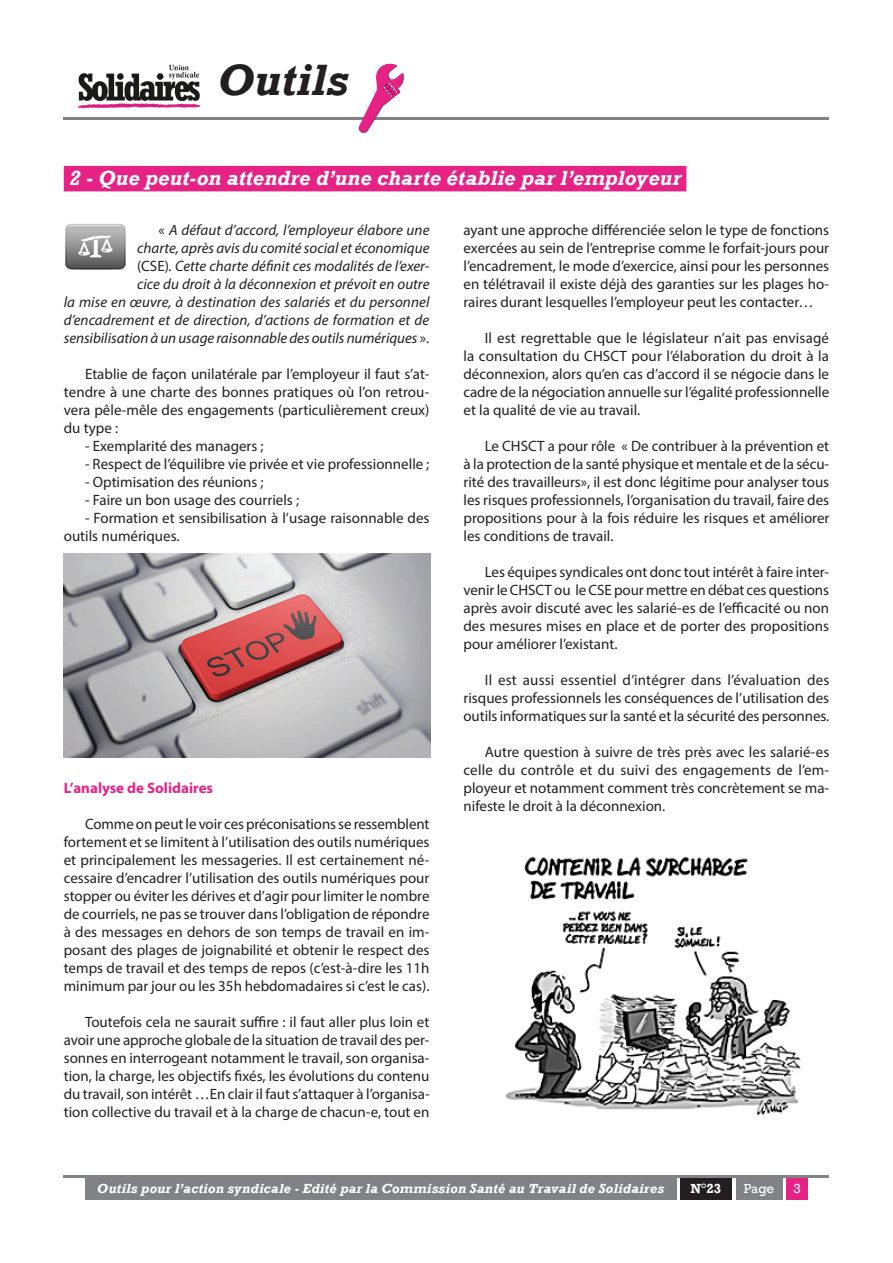
<style>
.page{position:relative;width:893px;height:1263px;background:#fff}
.page>*{position:absolute;margin:0;border:0;box-sizing:border-box;transform-origin:0 0}
.t1{font:italic 700 45px "Rockwell";color:#231f20}
.t2{font:italic 700 21px "Rockwell";color:#fff}
.t3{font:15px/18px "Myriad Pro";color:#231f20;text-align:justify}
.t4{font:italic 15px/18px "Myriad Pro";color:#231f20;text-align:right}
.t5{font:700 15px "Myriad Pro";color:#e62285}
.t6{font:italic 700 13.5px "Rockwell";letter-spacing:.02em;color:#fff}
.t7{font:13.5px "Rockwell";color:#fff}
.t8{font:700 13.5px "Rockwell";color:#fff}
.s1{font-style:normal}
</style>
<div class="page">
<img style="left:77px;top:64px;width:123px;height:45px">
<hr style="left:64px;top:117px;width:765px;height:2px;background:#808285">
<svg style="left:359px;top:64px;width:45px;height:69px"></svg>
<div style="left:85px;top:1178px;width:591px;height:21px;background:#808285"></div>
<div style="left:787px;top:1178px;width:21px;height:21px;background:#e62285"></div>
<div style="left:736px;top:1178px;width:46px;height:21px;background:#808285"></div>
<div style="left:680px;top:1178px;width:51px;height:21px;background:#231f20"></div>
<hr style="left:64px;top:1176px;width:765px;height:2px;background:#808285">
<div style="left:64px;top:166px;width:622px;height:25px;background:#e62285"></div>
<img style="left:64px;top:554px;width:366px;height:203px">
<img style="left:505px;top:856px;width:295px;height:260px">
<img style="left:65px;top:223px;width:61px;height:47px">
<h1 class="t1" style="left:217px;top:53px;width:133px">Outils</h1>
<h2 class="t2" style="left:69px;top:165px;width:614px">2 - Que peut-on attendre d’une charte établie par l’employeur</h2>
<p class="t4" style="left:64px;top:220px;width:367px"><span class="s1">«</span> A défaut d’accord, l’employeur élabore une<br>charte, après avis du comité social et économique<br><span class="s1">(CSE)</span>. Cette charte définit ces modalités de l’exer-<br>cice du droit à la déconnexion et prévoit en outre<br>la mise en œuvre, à destination des salariés et du personnel d’encadrement et de direction, d’actions de formation et de sensibilisation à un usage raisonnable des outils numériques <span class="s1">».</span></p>
<p class="t3" style="left:64px;top:364px;width:367px;text-indent:21px">Etablie de façon unilatérale par l’employeur il faut s’at&shy;tendre à une charte des bonnes pratiques où l’on retrou&shy;vera pêle-mêle des engagements (particulièrement creux) du type :</p>
<p class="t3" style="left:85px;top:436px;width:180px">- Exemplarité des managers ;</p>
<p class="t3" style="left:85px;top:454px;width:346px">- Respect de l’équilibre vie privée et vie professionnelle ;</p>
<p class="t3" style="left:85px;top:472px;width:180px">- Optimisation des réunions ;</p>
<p class="t3" style="left:85px;top:490px;width:216px">- Faire un bon usage des courriels ;</p>
<p class="t3" style="left:64px;top:508px;width:367px;text-indent:21px">- Formation et sensibilisation à l’usage raisonnable des outils numériques.</p>
<p class="t5" style="left:64px;top:778px;width:151px">L’analyse de Solidaires</p>
<p class="t3" style="left:64px;top:814px;width:367px;text-indent:21px">Comme on peut le voir ces préconisations se ressemblent fortement et se limitent à l’utilisation des outils numériques et principalement les messageries. Il est certainement né&shy;cessaire d’encadrer l’utilisation des outils numériques pour stopper ou éviter les dérives et d’agir pour limiter le nombre de courriels, ne pas se trouver dans l’obligation de répondre à des messages en dehors de son temps de travail en im&shy;posant des plages de joignabilité et obtenir le respect des temps de travail et des temps de repos (c’est-à-dire les 11h minimum par jour ou les 35h hebdomadaires si c’est le cas).</p>
<p class="t3" style="left:64px;top:1012px;width:367px;text-indent:21px">Toutefois cela ne saurait suffire : il faut aller plus loin et avoir une approche globale de la situation de travail des per&shy;sonnes en interrogeant notamment le travail, son organisa&shy;tion, la charge, les objectifs fixés, les évolutions du contenu du travail, son intérêt …En clair il faut s’attaquer à l’organisa&shy;tion collective du travail et à la charge de chacun-e, tout en</p>
<p class="t3" style="left:463px;top:220px;width:367px">ayant une approche différenciée selon le type de fonctions exercées au sein de l’entreprise comme le forfait-jours pour l’encadrement, le mode d’exercice, ainsi pour les personnes en télétravail il existe déjà des garanties sur les plages ho&shy;raires durant lesquelles l’employeur peut les contacter…</p>
<p class="t3" style="left:463px;top:328px;width:367px;text-indent:21px">Il est regrettable que le législateur n’ait pas envisagé la consultation du CHSCT pour l’élaboration du droit à la déconnexion, alors qu’en cas d’accord il se négocie dans le cadre de la négociation annuelle sur l’égalité professionnelle et la qualité de vie au travail.</p>
<p class="t3" style="left:463px;top:436px;width:367px;text-indent:21px">Le CHSCT a pour rôle « De contribuer à la prévention et à la protection de la santé physique et mentale et de la sécu&shy;rité des travailleurs», il est donc légitime pour analyser tous les risques professionnels, l’organisation du travail, faire des propositions pour à la fois réduire les risques et améliorer les conditions de travail.</p>
<p class="t3" style="left:463px;top:562px;width:367px;text-indent:21px">Les équipes syndicales ont donc tout intérêt à faire inter&shy;venir le CHSCT ou le CSE pour mettre en débat ces questions après avoir discuté avec les salarié-es de l’efficacité ou non des mesures mises en place et de porter des propositions pour améliorer l’existant.</p>
<p class="t3" style="left:463px;top:670px;width:367px;text-indent:21px">Il est aussi essentiel d’intégrer dans l’évaluation des risques professionnels les conséquences de l’utilisation des outils informatiques sur la santé et la sécurité des personnes.</p>
<p class="t3" style="left:463px;top:742px;width:367px;text-indent:21px">Autre question à suivre de très près avec les salarié-es celle du contrôle et du suivi des engagements de l’em&shy;ployeur et notamment comment très concrètement se ma&shy;nifeste le droit à la déconnexion.</p>
<p class="t6" style="left:97px;top:1181px;width:569px">Outils pour l’action syndicale - Edité par la Commission Santé au Travail de Solidaires</p>
<p class="t8" style="left:690px;top:1180px;width:32px">N°23</p>
<p class="t7" style="left:744px;top:1181px;width:32px">Page</p>
<p class="t7" style="left:794px;top:1181px;width:9px">3</p>
</div>
